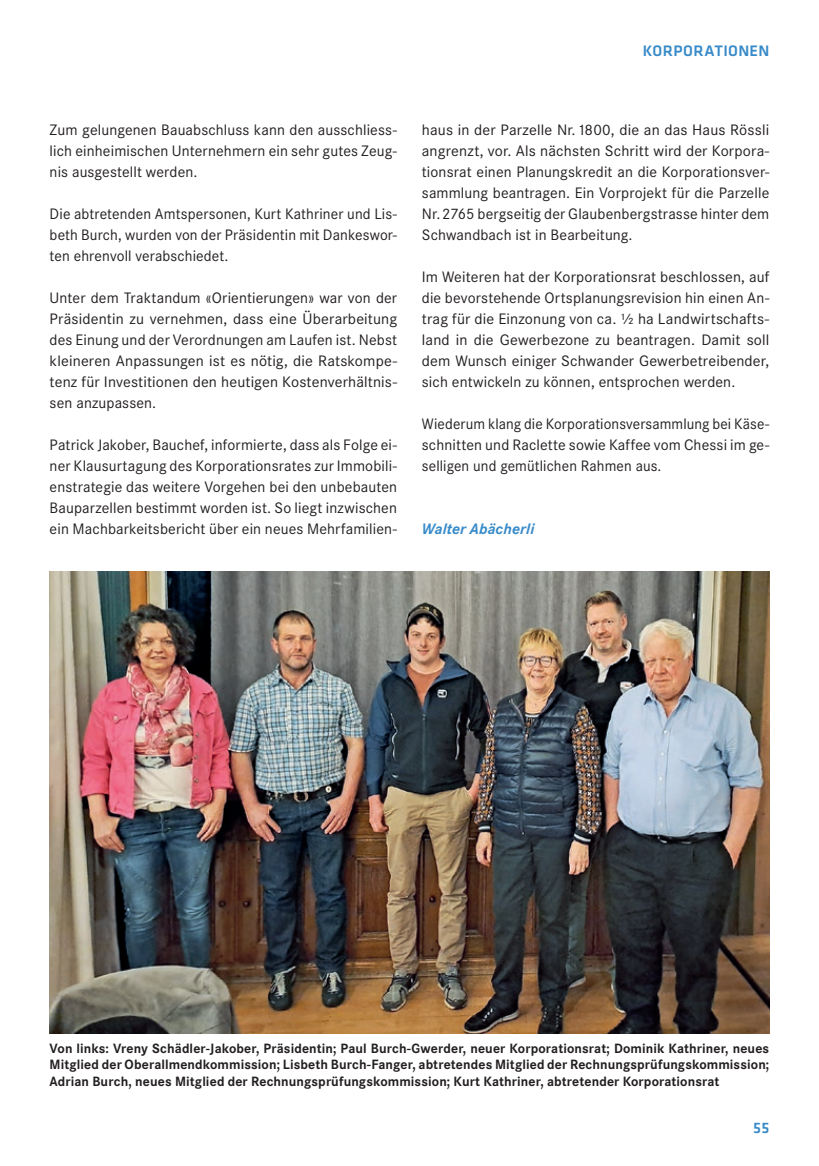
<style>
.page{position:relative;width:819px;height:1166px;background:#fff}
.page>*{position:absolute;margin:0;border:0;box-sizing:border-box;transform-origin:0 0}
.t1{font:15.75px/21px "Corporate S Pro";letter-spacing:.01em;color:#231f20;text-align:justify}
.t2{font:500 15.75px "Klavika";letter-spacing:.02em;color:#378ac9}
.t3{font:italic 700 15.75px "Corporate S Pro";letter-spacing:.005em;color:#378ac9}
.t4{font:700 14px/16.6px "Corporate S Pro";letter-spacing:.01em;color:#231f20;text-align:justify}
</style>
<div class="page">
<img style="left:50px;top:571px;width:719px;height:462px">
<p class="t2" style="left:642px;top:41px;width:128px">KORPORATIONEN</p>
<p class="t1" style="left:50px;top:118px;width:349px">Zum gelungenen Bauabschluss kann den ausschliess&shy;lich einheimischen Unternehmern ein sehr gutes Zeug&shy;nis ausgestellt werden.</p>
<p class="t1" style="left:50px;top:202px;width:349px">Die abtretenden Amtspersonen, Kurt Kathriner und Lis&shy;beth Burch, wurden von der Präsidentin mit Dankeswor&shy;ten ehrenvoll verabschiedet.</p>
<p class="t1" style="left:50px;top:286px;width:349px">Unter dem Traktandum «Orientierungen» war von der Präsidentin zu vernehmen, dass eine Überarbeitung des Einung und der Verordnungen am Laufen ist. Nebst kleineren Anpassungen ist es nötig, die Ratskompe&shy;tenz für Investitionen den heutigen Kostenverhältnis&shy;sen anzupassen.</p>
<p class="t1" style="left:50px;top:433px;width:349px">Patrick Jakober, Bauchef, informierte, dass als Folge ei&shy;ner Klausurtagung des Korporationsrates zur Immobili&shy;enstrategie das weitere Vorgehen bei den unbebauten Bauparzellen bestimmt worden ist. So liegt inzwischen ein Machbarkeitsbericht über ein neues Mehrfamilien-</p>
<p class="t1" style="left:422px;top:118px;width:349px">haus in der Parzelle Nr. 1800, die an das Haus Rössli angrenzt, vor. Als nächsten Schritt wird der Korpora&shy;tionsrat einen Planungskredit an die Korporationsver&shy;sammlung beantragen. Ein Vorprojekt für die Parzelle Nr. 2765 bergseitig der Glaubenbergstrasse hinter dem Schwandbach ist in Bearbeitung.</p>
<p class="t1" style="left:422px;top:265px;width:349px">Im Weiteren hat der Korporationsrat beschlossen, auf die bevorstehende Ortsplanungsrevision hin einen An&shy;trag für die Einzonung von ca. ½ ha Landwirtschafts&shy;land in die Gewerbezone zu beantragen. Damit soll dem Wunsch einiger Schwander Gewerbetreibender, sich entwickeln zu können, entsprochen werden.</p>
<p class="t1" style="left:422px;top:412px;width:349px">Wiederum klang die Korporationsversammlung bei Käse&shy;schnitten und Raclette sowie Kaffee vom Chessi im ge&shy;selligen und gemütlichen Rahmen aus.</p>
<p class="t3" style="left:422px;top:516px;width:114px">Walter Abächerli</p>
<p class="t4" style="left:50px;top:1039px;width:721px">Von links: Vreny Schädler-Jakober, Präsidentin; Paul Burch-Gwerder, neuer Korporationsrat; Dominik Kathriner, neues Mitglied der Oberallmendkommission; Lisbeth Burch-Fanger, abtretendes Mitglied der Rechnungsprüfungskommission; Adrian Burch, neues Mitglied der Rechnungsprüfungskommission; Kurt Kathriner, abtretender Korporationsrat</p>
<p class="t2" style="left:753px;top:1117px;width:18px">55</p>
</div>
